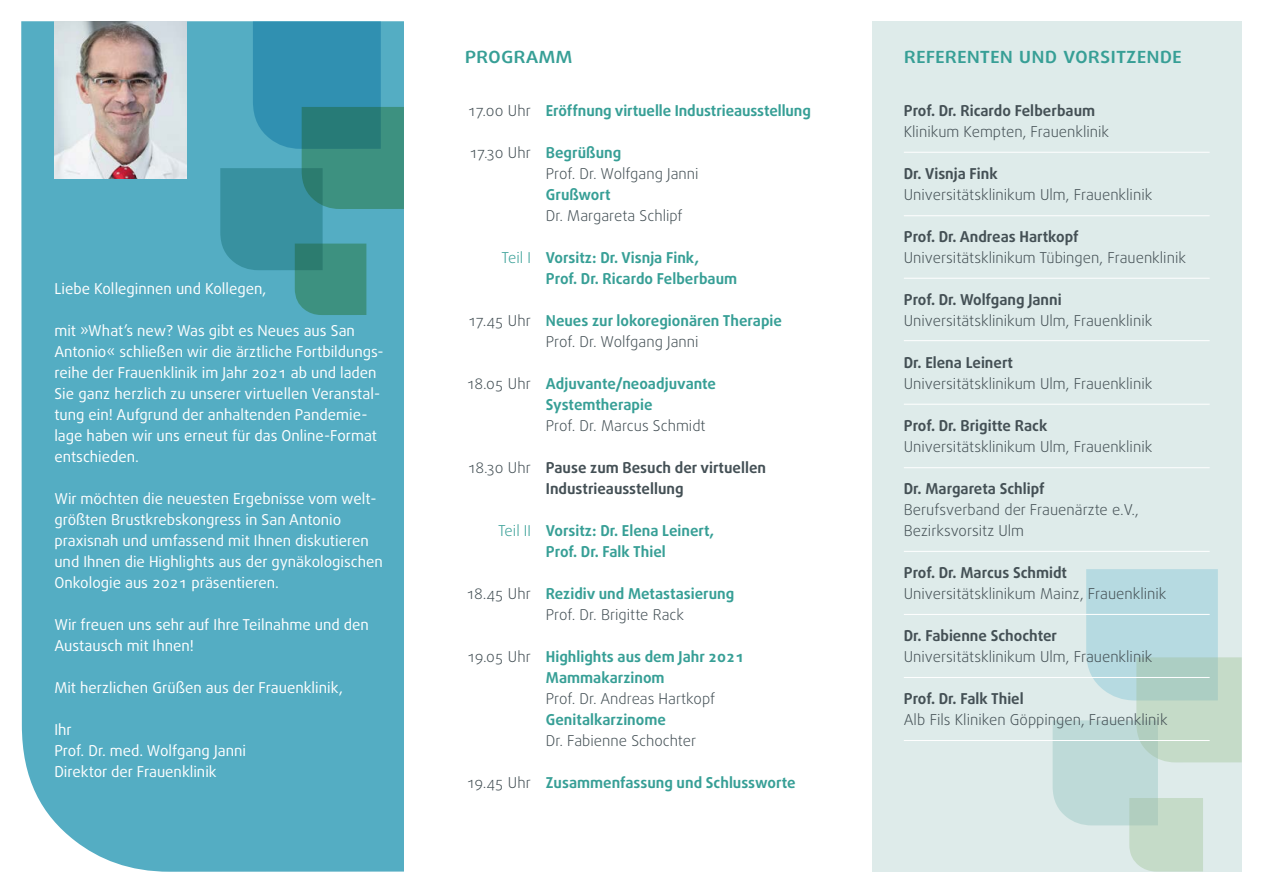
<style>
.page{position:relative;width:1263px;height:893px;background:#fff}
.page>*{position:absolute;margin:0;border:0;box-sizing:border-box;transform-origin:0 0}
.t1{font:500 22.5px "Daxline Pro";color:#379f96}
.t2{font:15px/21px "Daxline Pro";color:#fff}
.t3{font:300 15px/21px "Daxline Pro";color:#445055}
.t4{font:700 15px/21px "Daxline Pro";color:#379f96}
.t5{font:700 15px/21px "Daxline Pro";color:#445055}
.t6{font:300 15px "Daxline Pro";color:#379f96}
</style>
<div class="page">
<div style="left:872px;top:21px;width:370px;height:851px;background:#deebea"></div>
<div style="left:21px;top:21px;width:383px;height:851px;background:#54adc3"></div>
<svg style="left:220px;top:21px;width:184px;height:294px"></svg>
<svg style="left:1052px;top:569px;width:190px;height:303px"></svg>
<hr style="left:904px;top:152px;width:306px;height:1px;background:#fff">
<hr style="left:904px;top:215px;width:306px;height:1px;background:#fff">
<hr style="left:904px;top:278px;width:306px;height:1px;background:#fff">
<hr style="left:904px;top:340px;width:306px;height:1px;background:#fff">
<hr style="left:904px;top:404px;width:306px;height:1px;background:#fff">
<hr style="left:904px;top:467px;width:306px;height:1px;background:#fff">
<hr style="left:904px;top:551px;width:306px;height:1px;background:#fff">
<hr style="left:904px;top:614px;width:306px;height:1px;background:#fff">
<hr style="left:904px;top:677px;width:306px;height:1px;background:#fff">
<hr style="left:904px;top:740px;width:306px;height:1px;background:#fff">
<img style="left:54px;top:21px;width:133px;height:158px">
<p class="t2" style="left:54px;top:278px;width:213px">Liebe Kolleginnen und Kollegen,</p>
<p class="t2" style="left:54px;top:320px;width:331px">mit »What’s new? Was gibt es Neues aus San Antonio« schließen wir die ärztliche Fortbildungs&shy;reihe der Frauenklinik im Jahr 2021 ab und laden Sie ganz herzlich zu unserer virtuellen Veranstal&shy;tung ein! Aufgrund der anhaltenden Pandemie&shy;lage haben wir uns erneut für das Online-Format entschieden.</p>
<p class="t2" style="left:54px;top:488px;width:330px">Wir möchten die neuesten Ergebnisse vom welt&shy;größten Brustkrebskongress in San Antonio praxisnah und umfassend mit Ihnen diskutieren und Ihnen die Highlights aus der gynäkologischen Onkologie aus 2021 präsentieren.</p>
<p class="t2" style="left:54px;top:614px;width:316px">Wir freuen uns sehr auf Ihre Teilnahme und den<br>Austausch mit Ihnen!</p>
<p class="t2" style="left:54px;top:677px;width:290px">Mit herzlichen Grüßen aus der Frauenklinik,</p>
<p class="t2" style="left:54px;top:719px;width:193px">Ihr<br>Prof. Dr. med. Wolfgang Janni<br>Direktor der Frauenklinik</p>
<h1 class="t1" style="left:465px;top:40px;width:109px">programm</h1>
<h1 class="t1" style="left:904px;top:40px;width:280px">referenten und vorsitzende</h1>
<p class="t3" style="left:467px;top:100px;width:65px">17.00 Uhr</p>
<p class="t3" style="left:469px;top:142px;width:63px">17.30 Uhr</p>
<p class="t6" style="left:501px;top:247px;width:31px">Teil I</p>
<p class="t3" style="left:468px;top:310px;width:65px">17.45 Uhr</p>
<p class="t3" style="left:466px;top:373px;width:66px">18.05 Uhr</p>
<p class="t3" style="left:467px;top:457px;width:65px">18.30 Uhr</p>
<p class="t6" style="left:498px;top:520px;width:34px">Teil II</p>
<p class="t3" style="left:466px;top:583px;width:66px">18.45 Uhr</p>
<p class="t3" style="left:467px;top:646px;width:66px">19.05 Uhr</p>
<p class="t3" style="left:466px;top:772px;width:66px">19.45 Uhr</p>
<p class="t4" style="left:546px;top:100px;width:267px">Eröffnung virtuelle Industrieausstellung</p>
<p class="t4" style="left:546px;top:142px;width:77px">Begrüßung</p>
<p class="t3" style="left:546px;top:163px;width:154px">Prof. Dr. Wolfgang Janni</p>
<p class="t4" style="left:546px;top:184px;width:66px">Grußwort</p>
<p class="t3" style="left:546px;top:205px;width:138px">Dr. Margareta Schlipf</p>
<p class="t4" style="left:546px;top:247px;width:193px">Vorsitz: Dr. Visnja Fink,<br>Prof. Dr. Ricardo Felberbaum</p>
<p class="t4" style="left:546px;top:310px;width:238px">Neues zur lokoregionären Therapie</p>
<p class="t3" style="left:546px;top:331px;width:154px">Prof. Dr. Wolfgang Janni</p>
<p class="t4" style="left:546px;top:373px;width:172px">Adjuvante/neoadjuvante<br>Systemtherapie</p>
<p class="t3" style="left:546px;top:415px;width:161px">Prof. Dr. Marcus Schmidt</p>
<p class="t5" style="left:546px;top:457px;width:222px">Pause zum Besuch der virtuellen<br>Industrieausstellung</p>
<p class="t4" style="left:546px;top:520px;width:170px">Vorsitz: Dr. Elena Leinert,<br>Prof. Dr. Falk Thiel</p>
<p class="t4" style="left:546px;top:583px;width:190px">Rezidiv und Metastasierung</p>
<p class="t3" style="left:546px;top:604px;width:140px">Prof. Dr. Brigitte Rack</p>
<p class="t4" style="left:546px;top:646px;width:200px">Highlights aus dem Jahr 2021<br>Mammakarzinom</p>
<p class="t3" style="left:546px;top:688px;width:171px">Prof. Dr. Andreas Hartkopf</p>
<p class="t4" style="left:546px;top:709px;width:122px">Genitalkarzinome</p>
<p class="t3" style="left:546px;top:730px;width:152px">Dr. Fabienne Schochter</p>
<p class="t4" style="left:546px;top:772px;width:251px">Zusammenfassung und Schlussworte</p>
<p class="t5" style="left:904px;top:100px;width:193px">Prof. Dr. Ricardo Felberbaum</p>
<p class="t3" style="left:904px;top:121px;width:207px">Klinikum Kempten, Frauenklinik</p>
<p class="t5" style="left:904px;top:163px;width:95px">Dr. Visnja Fink</p>
<p class="t3" style="left:904px;top:184px;width:250px">Universitätsklinikum Ulm, Frauenklinik</p>
<p class="t5" style="left:904px;top:226px;width:176px">Prof. Dr. Andreas Hartkopf</p>
<p class="t3" style="left:904px;top:247px;width:284px">Universitätsklinikum Tübingen, Frauenklinik</p>
<p class="t5" style="left:904px;top:289px;width:159px">Prof. Dr. Wolfgang Janni</p>
<p class="t3" style="left:904px;top:310px;width:250px">Universitätsklinikum Ulm, Frauenklinik</p>
<p class="t5" style="left:904px;top:352px;width:111px">Dr. Elena Leinert</p>
<p class="t3" style="left:904px;top:373px;width:250px">Universitätsklinikum Ulm, Frauenklinik</p>
<p class="t5" style="left:904px;top:415px;width:145px">Prof. Dr. Brigitte Rack</p>
<p class="t3" style="left:904px;top:436px;width:250px">Universitätsklinikum Ulm, Frauenklinik</p>
<p class="t5" style="left:904px;top:478px;width:142px">Dr. Margareta Schlipf</p>
<p class="t3" style="left:904px;top:499px;width:236px">Berufsverband der Frauenärzte e.V.,<br>Bezirksvorsitz Ulm</p>
<p class="t5" style="left:904px;top:562px;width:165px">Prof. Dr. Marcus Schmidt</p>
<p class="t3" style="left:904px;top:583px;width:264px">Universitätsklinikum Mainz, Frauenklinik</p>
<p class="t5" style="left:904px;top:625px;width:155px">Dr. Fabienne Schochter</p>
<p class="t3" style="left:904px;top:646px;width:250px">Universitätsklinikum Ulm, Frauenklinik</p>
<p class="t5" style="left:904px;top:688px;width:121px">Prof. Dr. Falk Thiel</p>
<p class="t3" style="left:904px;top:709px;width:265px">Alb Fils Kliniken Göppingen, Frauenklinik</p>
</div>
